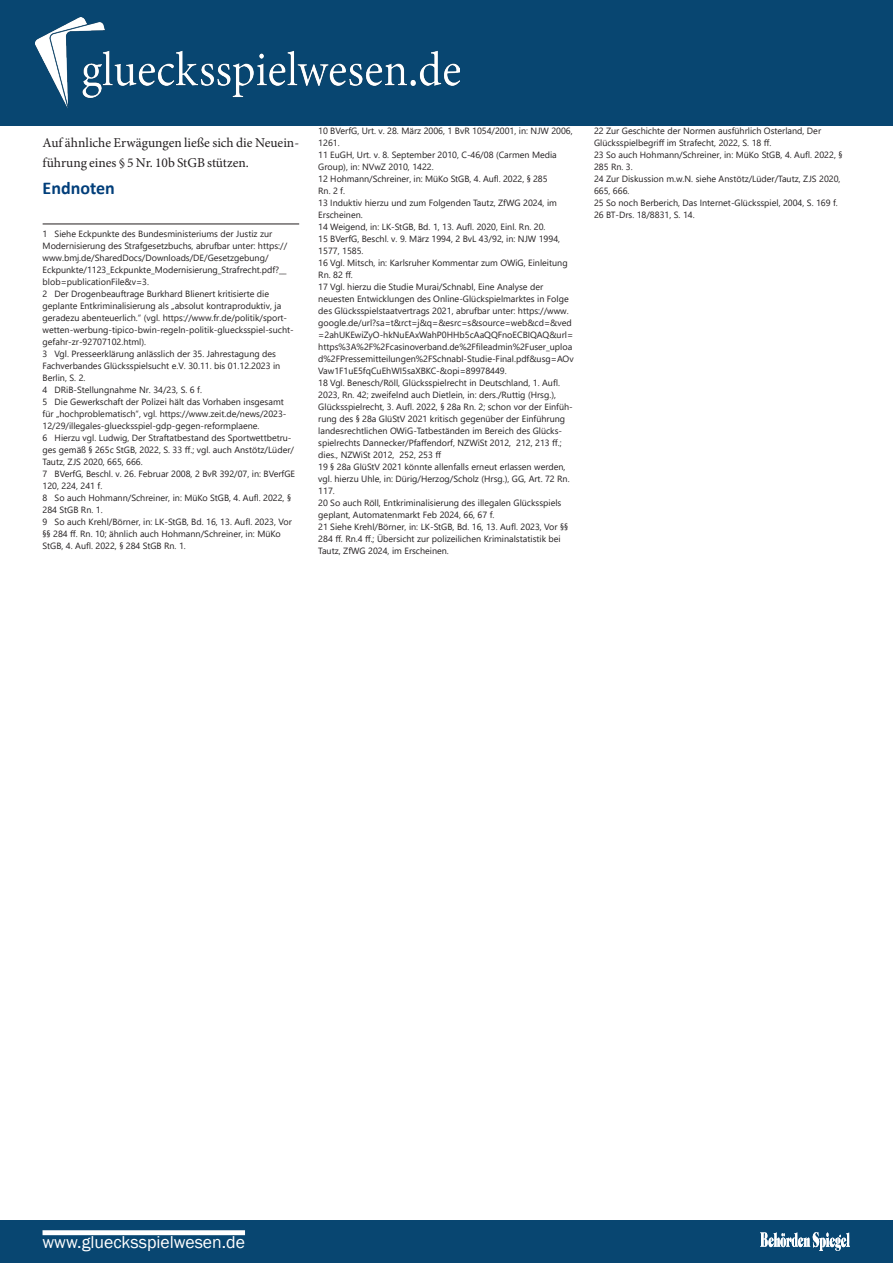
<style>
.page{position:relative;width:893px;height:1263px;background:#fff}
.page>*{position:absolute;margin:0;border:0;box-sizing:border-box;transform-origin:0 0}
.Zwischenüberschrift_newsletter{font:700 18px "Calibri";color:#003e7a}
.t1{font:17.7px "Franklin Gothic";color:#fff}
.fliesstext_newsletter{font:13.5px/19.5px "Minion Pro";color:#231f20}
.Fußnote{font:9px/12px "Segoe UI";color:#231f20}
</style>
<div class="page">
<div style="left:0;top:0;width:893px;height:126px;background:#084671"></div>
<div style="left:0;top:1220px;width:893px;height:43px;background:#084671"></div>
<div style="left:43px;top:1230px;width:202px;height:5px;background:#fff"></div>
<svg style="left:819px;top:1248px;width:22px;height:3px"></svg>
<img style="left:760px;top:1232px;width:90px;height:16px">
<img style="left:35px;top:17px;width:424px;height:91px">
<hr style="left:43px;top:224px;width:256px;height:1px;background:#231f20">
<p class="fliesstext_newsletter" style="left:43px;top:133px;width:258px">Auf ähnliche Erwägungen ließe sich die Neuein&shy;führung eines § 5 Nr. 10b StGB stützen.</p>
<p class="Zwischenüberschrift_newsletter" style="left:43px;top:176px;width:74px">Endnoten</p>
<p class="Fußnote" style="left:43px;top:227px;width:254px">1 Siehe Eckpunkte des Bundesministeriums der Justiz zur Modernisierung des Strafgesetzbuchs, abrufbar unter: https:// www.bmj.de/SharedDocs/Downloads/DE/Gesetzgebung/ Eckpunkte/1123_Eckpunkte_Modernisierung_Strafrecht.pdf?__ blob=publicationFile&amp;v=3.<br>2 Der Drogenbeauftrage Burkhard Blienert kritisierte die geplante Entkriminalisierung als „absolut kontraproduktiv, ja geradezu abenteuerlich.“ (vgl. https://www.fr.de/politik/sport&shy;wetten-werbung-tipico-bwin-regeln-politik-gluecksspiel-sucht&shy;gefahr-zr-92707102.html).<br>3 Vgl. Presseerklärung anlässlich der 35. Jahrestagung des Fachverbandes Glücksspielsucht e.V. 30.11. bis 01.12.2023 in Berlin, S. 2.<br>4 DRiB-Stellungnahme Nr. 34/23, S. 6 f.<br>5 Die Gewerkschaft der Polizei hält das Vorhaben insgesamt für „hochproblematisch“, vgl. https://www.zeit.de/news/2023- 12/29/illegales-gluecksspiel-gdp-gegen-reformplaene.<br>6 Hierzu vgl. Ludwig, Der Straftatbestand des Sportwettbetru&shy;ges gemäß § 265c StGB, 2022, S. 33 ff.; vgl. auch Anstötz/Lüder/ Tautz, ZJS 2020, 665, 666.<br>7 BVerfG, Beschl. v. 26. Februar 2008, 2 BvR 392/07, in: BVerfGE 120, 224, 241 f.<br>8 So auch Hohmann/Schreiner, in: MüKo StGB, 4. Aufl. 2022, § 284 StGB Rn. 1.<br>9 So auch Krehl/Börner, in: LK-StGB, Bd. 16, 13. Aufl. 2023, Vor §§ 284 ff. Rn. 10; ähnlich auch Hohmann/Schreiner, in: MüKo StGB, 4. Aufl. 2022, § 284 StGB Rn. 1.</p>
<p class="Fußnote" style="left:318px;top:124px;width:257px">10 BVerfG, Urt. v. 28. März 2006, 1 BvR 1054/2001, in: NJW 2006, 1261.<br>11 EuGH, Urt. v. 8. September 2010, C-46/08 (Carmen Media Group), in: NVwZ 2010, 1422.<br>12 Hohmann/Schreiner, in: MüKo StGB, 4. Aufl. 2022, § 285<br>Rn. 2 f.<br>13 Induktiv hierzu und zum Folgenden Tautz, ZfWG 2024, im Erscheinen.<br>14 Weigend, in: LK-StGB, Bd. 1, 13. Aufl. 2020, Einl. Rn. 20.<br>15 BVerfG, Beschl. v. 9. März 1994, 2 BvL 43/92, in: NJW 1994, 1577, 1585.<br>16 Vgl. Mitsch, in: Karlsruher Kommentar zum OWiG, Einleitung Rn. 82 ff.<br>17 Vgl. hierzu die Studie Murai/Schnabl, Eine Analyse der neuesten Entwicklungen des Online-Glückspielmarktes in Folge des Glücksspielstaatvertrags 2021, abrufbar unter: https://www. google.de/url?sa=t&amp;rct=j&amp;q=&amp;esrc=s&amp;source=web&amp;cd=&amp;ved =2ahUKEwiZyO-hkNuEAxWahP0HHb5cAaQQFnoECBIQAQ&amp;url= https%3A%2F%2Fcasinoverband.de%2Ffileadmin%2Fuser_uploa d%2FPressemitteilungen%2FSchnabl-Studie-Final.pdf&amp;usg=AOv Vaw1F1uE5fqCuEhWI5saXBKC-&amp;opi=89978449.<br>18 Vgl. Benesch/Röll, Glücksspielrecht in Deutschland, 1. Aufl.<br>2023, Rn. 42; zweifelnd auch Dietlein, in: ders./Ruttig (Hrsg.), Glücksspielrecht, 3. Aufl. 2022, § 28a Rn. 2; schon vor der Einfüh&shy;rung des § 28a GlüStV 2021 kritisch gegenüber der Einführung landesrechtlichen OWiG-Tatbeständen im Bereich des Glücks&shy;spielrechts Dannecker/Pfaffendorf, NZWiSt 2012, 212, 213 ff.; dies., NZWiSt 2012, 252, 253 ff<br>19 § 28a GlüStV 2021 könnte allenfalls erneut erlassen werden, vgl. hierzu Uhle, in: Dürig/Herzog/Scholz (Hrsg.), GG, Art. 72 Rn.<br>117.<br>20 So auch Röll, Entkriminalisierung des illegalen Glücksspiels geplant, Automatenmarkt Feb 2024, 66, 67 f.<br>21 Siehe Krehl/Börner, in: LK-StGB, Bd. 16, 13. Aufl. 2023, Vor §§ 284 ff. Rn.4 ff.; Übersicht zur polizeilichen Kriminalstatistik bei Tautz, ZfWG 2024, im Erscheinen.</p>
<p class="Fußnote" style="left:594px;top:124px;width:250px">22 Zur Geschichte der Normen ausführlich Osterland, Der Glücksspielbegriff im Strafecht, 2022, S. 18 ff.<br>23 So auch Hohmann/Schreiner, in: MüKo StGB, 4. Aufl. 2022, § 285 Rn. 3.<br>24 Zur Diskussion m.w.N. siehe Anstötz/Lüder/Tautz, ZJS 2020, 665, 666.<br>25 So noch Berberich, Das Internet-Glücksspiel, 2004, S. 169 f.<br>26 BT-Drs. 18/8831, S. 14.</p>
<h2 class="t1" style="left:43px;top:1231px;width:204px">www.gluecksspielwesen.de</h2>
</div>
